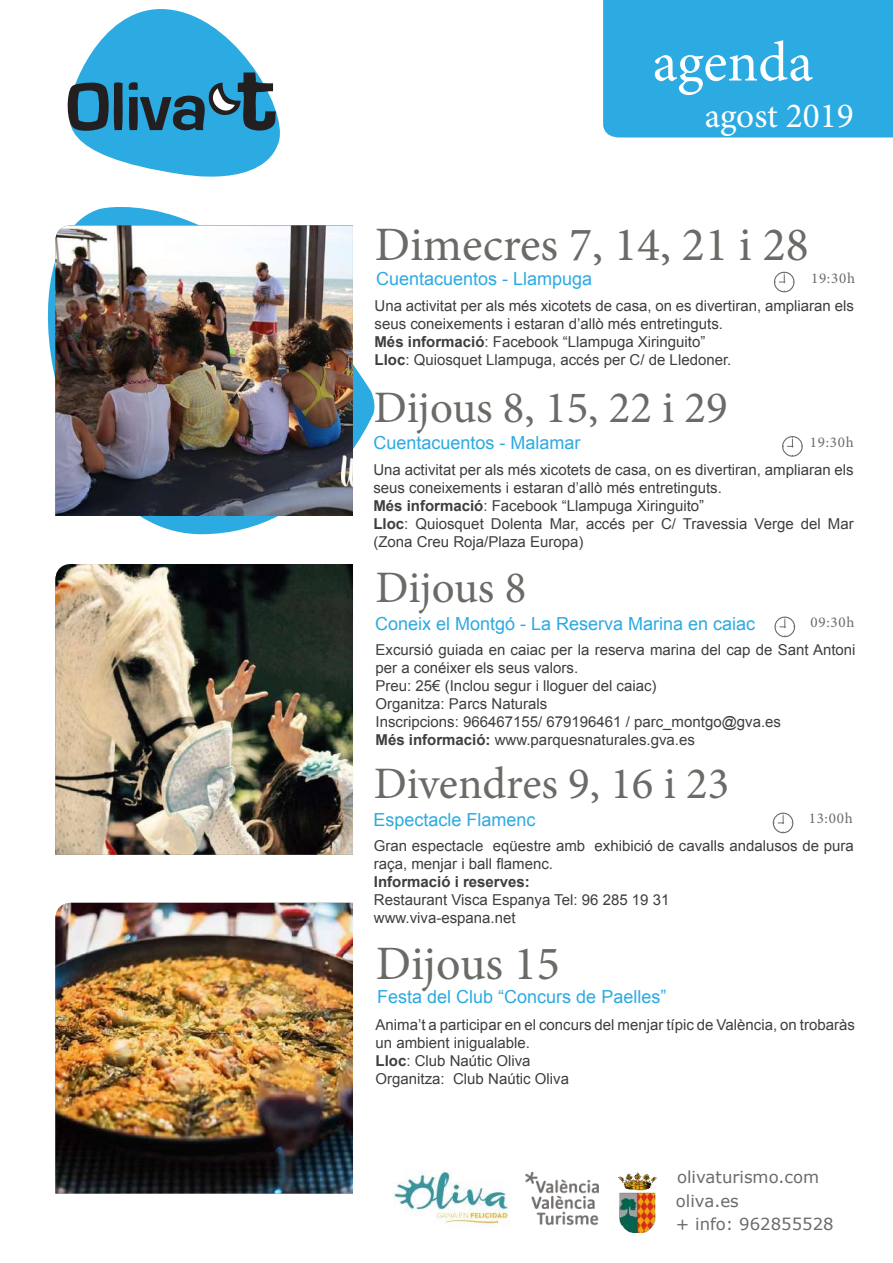
<style>
.page{position:relative;width:893px;height:1263px;background:#fff}
.page>*{position:absolute;margin:0;border:0;box-sizing:border-box;transform-origin:0 0}
.t1{font:56.7px "Minion Pro";letter-spacing:-.005em;color:#fff}
.t2{font:48px "Minion Pro";color:#6b6a66}
.t3{font:45px "Minion Pro";color:#6b6a66}
.t4{font:35.4px "Minion Pro";color:#fff}
.t5{font:18px "Arial";color:#2caae2}
.t6{font:16.5px/23.2px "Verdana";color:#6d6a6a}
.t7{font:15px/18px "Arial";color:#3e3e3f}
.t8{font:15px "Minion Pro";letter-spacing:.05em;color:#6d6a6a}
.t9{font:700 15px "Arial";color:#3e3e3f}
.s1{font-weight:700}
</style>
<div class="page">
<div style="left:603px;top:0;width:290px;height:137px;background:#2caae2"></div>
<svg style="left:47px;top:207px;width:328px;height:328px"></svg>
<svg style="left:67px;top:9px;width:213px;height:168px"></svg>
<img style="left:55px;top:226px;width:298px;height:290px">
<img style="left:55px;top:564px;width:298px;height:291px">
<img style="left:55px;top:903px;width:298px;height:290px">
<div style="left:774px;top:272px;width:20px;height:20px;border:1px solid #6d6a6a;border-radius:50%"></div>
<svg style="left:775px;top:272px;width:10px;height:11px"></svg>
<div style="left:782px;top:436px;width:21px;height:21px;border:1px solid #6d6a6a;border-radius:50%"></div>
<svg style="left:783px;top:437px;width:10px;height:10px"></svg>
<div style="left:773px;top:813px;width:20px;height:20px;border:1px solid #6d6a6a;border-radius:50%"></div>
<svg style="left:773px;top:813px;width:11px;height:11px"></svg>
<img style="left:393px;top:1170px;width:117px;height:56px">
<img style="left:525px;top:1172px;width:74px;height:54px">
<img style="left:618px;top:1172px;width:39px;height:60px">
<div style="left:774px;top:616px;width:21px;height:21px;border:1px solid #6d6a6a;border-radius:50%"></div>
<svg style="left:775px;top:617px;width:11px;height:11px"></svg>
<h1 class="t1" style="left:653px;top:24px;width:162px">agenda</h1>
<h3 class="t4" style="left:705px;top:92px;width:151px">agost 2019</h3>
<h2 class="t2" style="left:375px;top:213px;width:435px">Dimecres 7, 14, 21 i 28</h2>
<p class="t5" style="left:376px;top:267px;width:218px">Cuentacuentos - Llampuga</p>
<p class="t8" style="left:811px;top:268px;width:45px">19:30h</p>
<p class="t7" style="left:374px;top:297px;width:481px">Una activitat per als més xicotets de casa, on es divertiran, ampliaran els seus coneixements i estaran d’allò més entretinguts.<br><span class="s1">Més informació</span>: Facebook “Llampuga Xiringuito”<br><span class="s1">Lloc</span>: Quiosquet Llampuga, accés per C/ de Lledoner.</p>
<h3 class="t3" style="left:374px;top:377px;width:355px">Dijous 8, 15, 22 i 29</h3>
<p class="t5" style="left:373px;top:431px;width:209px">Cuentacuentos - Malamar</p>
<p class="t7" style="left:373px;top:461px;width:482px">Una activitat per als més xicotets de casa, on es divertiran, ampliaran els seus coneixements i estaran d’allò més entretinguts.<br><span class="s1">Més informació</span>: Facebook “Llampuga Xiringuito”<br><span class="s1">Lloc</span>: Quiosquet Dolenta Mar, accés per C/ Travessia Verge del Mar (Zona Creu Roja/Plaza Europa)</p>
<p class="t8" style="left:810px;top:432px;width:45px">19:30h</p>
<h3 class="t3" style="left:375px;top:557px;width:152px">Dijous 8</h3>
<p class="t5" style="left:375px;top:611px;width:382px">Coneix el Montgó - La Reserva Marina en caiac</p>
<p class="t8" style="left:810px;top:612px;width:45px">09:30h</p>
<p class="t7" style="left:376px;top:641px;width:481px">Excursió guiada en caiac per la reserva marina del cap de Sant Antoni per a conéixer els seus valors.<br>Preu: 25€ (Inclou segur i lloguer del caiac)<br>Organitza: Parcs Naturals<br>Inscripcions: 966467155/ 679196461 / parc_montgo@gva.es<br><span class="s1">Més informació:</span> www.parquesnaturales.gva.es</p>
<h3 class="t3" style="left:374px;top:753px;width:357px">Divendres 9, 16 i 23</h3>
<p class="t5" style="left:373px;top:808px;width:164px">Espectacle Flamenc</p>
<p class="t8" style="left:809px;top:808px;width:45px">13:00h</p>
<p class="t7" style="left:374px;top:837px;width:481px">Gran espectacle eqüestre amb exhibició de cavalls andalusos de pura raça, menjar i ball flamenc.</p>
<p class="t9" style="left:374px;top:872px;width:157px">Informació i reserves:</p>
<p class="t7" style="left:374px;top:891px;width:297px">Restaurant Visca Espanya Tel: 96 285 19 31 www.viva-espana.net</p>
<h2 class="t2" style="left:376px;top:931px;width:185px">Dijous 15</h2>
<p class="t5" style="left:377px;top:985px;width:291px">Festa del Club “Concurs de Paelles”</p>
<p class="t7" style="left:376px;top:1016px;width:481px">Anima’t a participar en el concurs del menjar típic de València, on trobaràs un ambient inigualable.<br><span class="s1">Lloc</span>: Club Naútic Oliva<br>Organitza: Club Naútic Oliva</p>
<p class="t6" style="left:676px;top:1165px;width:159px">olivaturismo.com oliva.es<br>+ info: 962855528</p>
</div>
